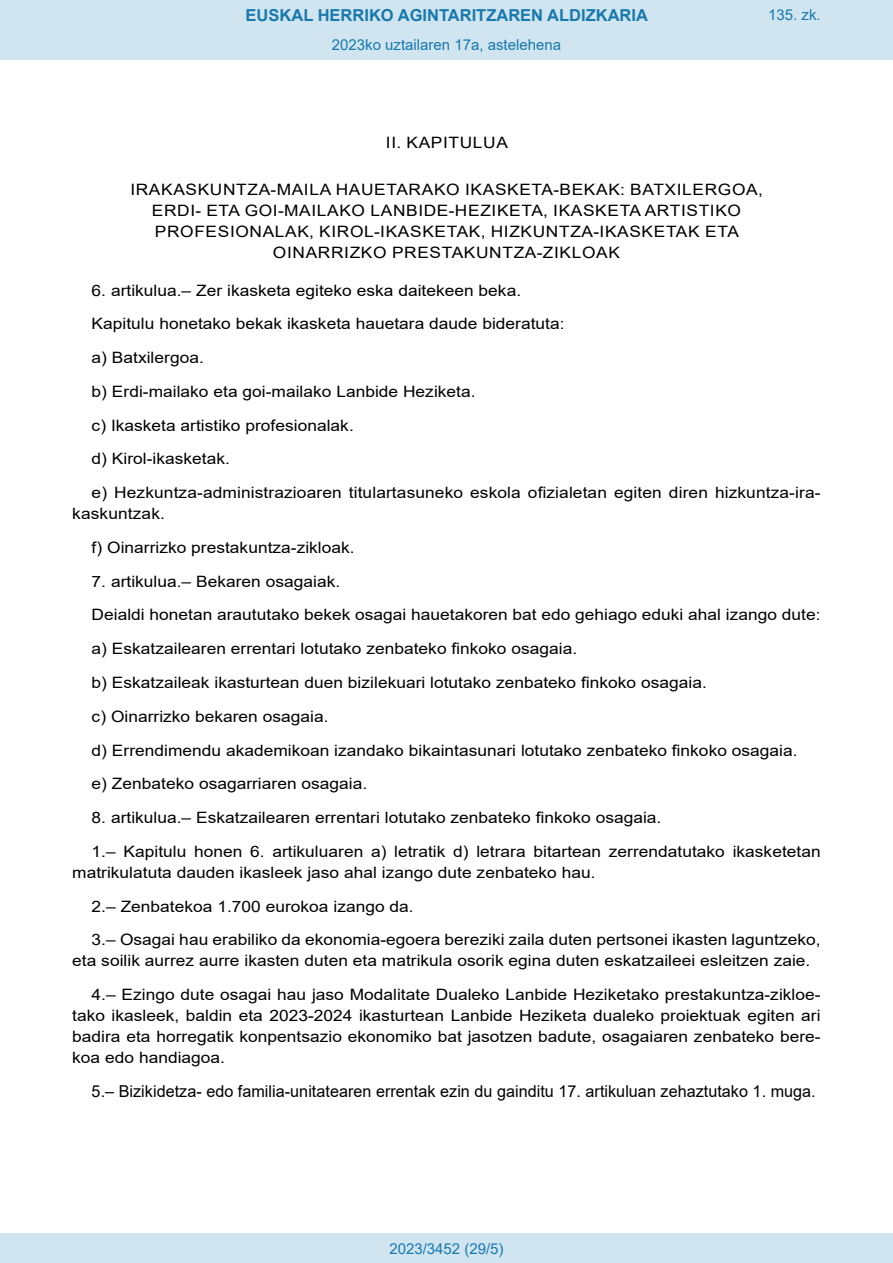
<style>
.page{position:relative;width:893px;height:1263px;background:#fff}
.page>*{position:absolute;margin:0;border:0;box-sizing:border-box;transform-origin:0 0}
.BOPVDetalle{font:16.5px "Arial";color:#000}
.t1{font:700 16.5px "Arial";color:#1879ad}
.BOPVDetalle-2{font:15.6px/21px "Arial";color:#000;scale:1.11 1}
.BOPVClave{font:15.6px/21px "Arial";letter-spacing:.035em;color:#000;text-align:center;scale:1.11 1}
.Paginacion_Centro{font:15px "Arial";color:#1879ad}
</style>
<div class="page">
<div style="left:0;top:0;width:893px;height:60px;background:#d0e5f0"></div>
<div style="left:0;top:1233px;width:893px;height:30px;background:#d0e5f0"></div>
<p class="t1" style="left:246px;top:3px;width:404px">EUSKAL HERRIKO AGINTARITZAREN ALDIZKARIA</p>
<p class="Paginacion_Centro" style="left:332px;top:35px;width:231px">2023ko uztailaren 17a, astelehena</p>
<p class="Paginacion_Centro" style="left:768px;top:5px;width:54px">135. zk.</p>
<p class="BOPVClave" style="left:386px;top:132px;width:111px">II. KAPITULUA</p>
<p class="BOPVClave" style="left:130px;top:179px;width:571px">IRAKASKUNTZA-MAILA HAUETARAKO IKASKETA-BEKAK: BATXILERGOA, ERDI- ETA GOI-MAILAKO LANBIDE-HEZIKETA, IKASKETA ARTISTIKO PROFESIONALAK, KIROL-IKASKETAK, HIZKUNTZA-IKASKETAK ETA OINARRIZKO PRESTAKUNTZA-ZIKLOAK</p>
<p class="BOPVDetalle-2" style="left:92px;top:280px;width:388px">6. artikulua.– Zer ikasketa egiteko eska daitekeen beka.</p>
<p class="BOPVDetalle-2" style="left:92px;top:313px;width:428px">Kapitulu honetako bekak ikasketa hauetara daude bideratuta:</p>
<p class="BOPVDetalle-2" style="left:92px;top:347px;width:103px">a) Batxilergoa.</p>
<p class="BOPVDetalle-2" style="left:92px;top:381px;width:347px">b) Erdi-mailako eta goi-mailako Lanbide Heziketa.</p>
<p class="BOPVDetalle-2" style="left:92px;top:415px;width:238px">c) Ikasketa artistiko profesionalak.</p>
<p class="BOPVDetalle-2" style="left:92px;top:448px;width:126px">d) Kirol-ikasketak.</p>
<p class="BOPVDetalle-2" style="left:72px;top:482px;width:676px;text-indent:19px">e) Hezkuntza-administrazioaren titulartasuneko eskola ofizialetan egiten diren hizkuntza-ira&shy;kaskuntzak.</p>
<p class="BOPVDetalle-2" style="left:92px;top:537px;width:238px">f) Oinarrizko prestakuntza-zikloak.</p>
<p class="BOPVDetalle-2" style="left:92px;top:571px;width:225px">7. artikulua.– Bekaren osagaiak.</p>
<p class="BOPVDetalle-2" style="left:92px;top:604px;width:658px">Deialdi honetan araututako bekek osagai hauetakoren bat edo gehiago eduki ahal izango dute:</p>
<p class="BOPVDetalle-2" style="left:92px;top:638px;width:439px">a) Eskatzailearen errentari lotutako zenbateko finkoko osagaia.</p>
<p class="BOPVDetalle-2" style="left:92px;top:672px;width:556px">b) Eskatzaileak ikasturtean duen bizilekuari lotutako zenbateko finkoko osagaia.</p>
<p class="BOPVDetalle-2" style="left:92px;top:706px;width:215px">c) Oinarrizko bekaren osagaia.</p>
<p class="BOPVDetalle-2" style="left:92px;top:739px;width:637px">d) Errendimendu akademikoan izandako bikaintasunari lotutako zenbateko finkoko osagaia.</p>
<p class="BOPVDetalle-2" style="left:92px;top:773px;width:250px">e) Zenbateko osagarriaren osagaia.</p>
<p class="BOPVDetalle-2" style="left:92px;top:807px;width:515px">8. artikulua.– Eskatzailearen errentari lotutako zenbateko finkoko osagaia.</p>
<p class="BOPVDetalle-2" style="left:72px;top:841px;width:676px;text-indent:19px">1.– Kapitulu honen 6. artikuluaren a) letratik d) letrara bitartean zerrendatutako ikasketetan matrikulatuta dauden ikasleek jaso ahal izango dute zenbateko hau.</p>
<p class="BOPVDetalle-2" style="left:92px;top:895px;width:292px">2.– Zenbatekoa 1.700 eurokoa izango da.</p>
<p class="BOPVDetalle-2" style="left:72px;top:929px;width:676px;text-indent:19px">3.– Osagai hau erabiliko da ekonomia-egoera bereziki zaila duten pertsonei ikasten laguntzeko, eta soilik aurrez aurre ikasten duten eta matrikula osorik egina duten eskatzaileei esleitzen zaie.</p>
<p class="BOPVDetalle-2" style="left:72px;top:984px;width:676px;text-align:justify;text-indent:19px">4.– Ezingo dute osagai hau jaso Modalitate Dualeko Lanbide Heziketako prestakuntza-zikloe&shy;tako ikasleek, baldin eta 2023-2024 ikasturtean Lanbide Heziketa dualeko proiektuak egiten ari badira eta horregatik konpentsazio ekonomiko bat jasotzen badute, osagaiaren zenbateko bere&shy;koa edo handiagoa.</p>
<p class="BOPVDetalle" style="left:92px;top:1080px;width:726px">5.– Bizikidetza- edo familia-unitatearen errentak ezin du gainditu 17. artikuluan zehaztutako 1. muga.</p>
<p class="Paginacion_Centro" style="left:389px;top:1238px;width:116px">2023/3452 (29/5)</p>
</div>
